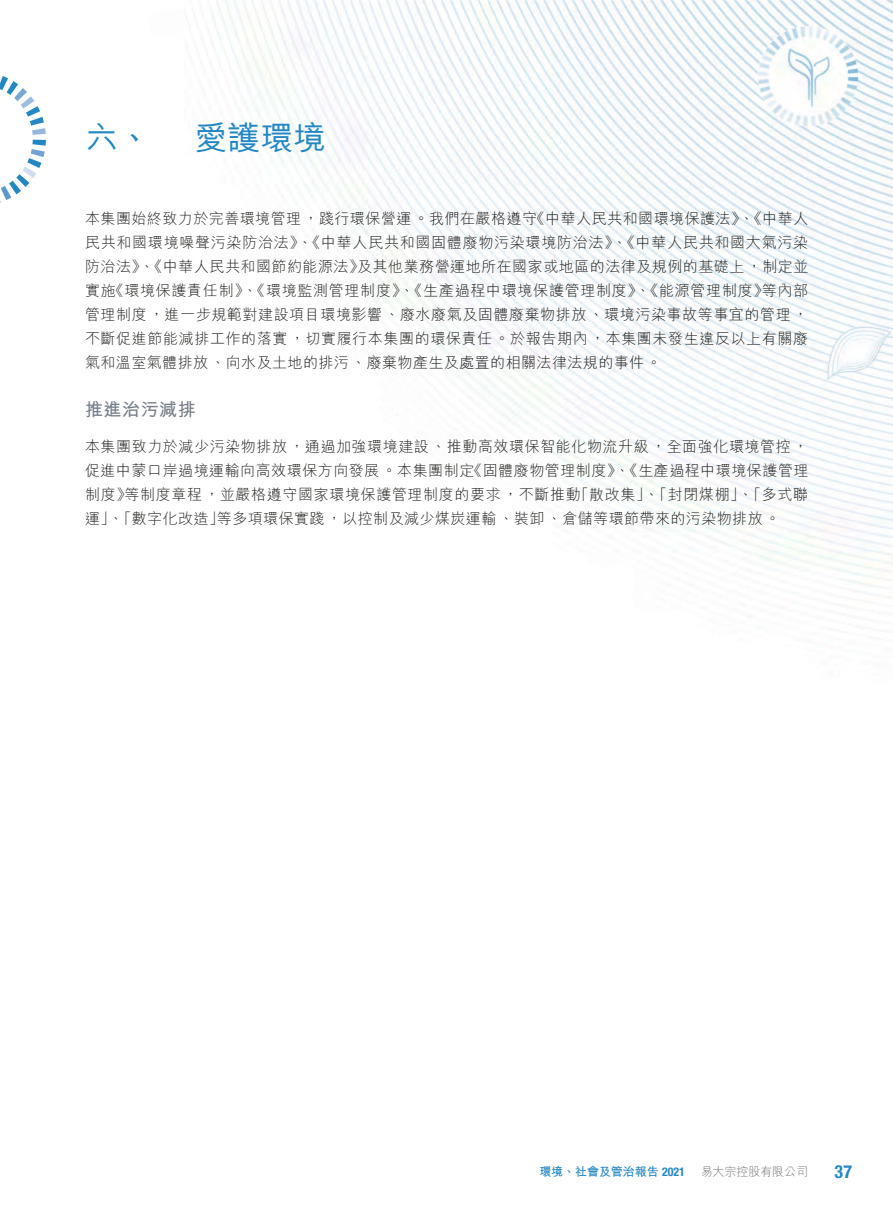
<style>
.page{position:relative;width:893px;height:1212px;background:#fff}
.page>*{position:absolute;margin:0;border:0;box-sizing:border-box;transform-origin:0 0}
.t1{font:33px "M Hei HK Medium E Ten B5 H";color:#2387c3}
.t2{font:18px "M Hei HK Bold E Ten B5 H";letter-spacing:.03em;color:#757e89}
.t3{font:700 condensed 18px "Helvetica Neue LT Std";color:#2387c3}
.t4{font:15px/24px "M Hei HK Light E Ten B5 H";letter-spacing:.03em;color:#1e1e1c;text-align:justify}
.t5{font:12px "M Hei HK Bold E Ten B5 H";letter-spacing:-.005em;color:#2387c3}
.t6{font:12px "M Hei HK Light E Ten B5 H";letter-spacing:-.005em;color:#707073}
.s1{font-family:"Helvetica Neue LT Std";font-weight:700;font-stretch:condensed}
</style>
<div class="page">
<img style="left:192px;top:0;width:700px;height:617px">
<svg style="left:0;top:76px;width:46px;height:127px"></svg>
<h1 class="t1" style="left:85px;top:125px;width:67px">六、</h1>
<h1 class="t1" style="left:194px;top:125px;width:133px">愛護環境</h1>
<p class="t4" style="left:85px;top:208px;width:725px">本集團始終致力於完善環境管理，踐行環保營運。我們在嚴格遵守《中華人民共和國環境保護法》、《中華人民共和國環境噪聲污染防治法》、《中華人民共和國固體廢物污染環境防治法》、《中華人民共和國大氣污染防治法》、《中華人民共和國節約能源法》及其他業務營運地所在國家或地區的法律及規例的基礎上，制定並實施《環境保護責任制》、《環境監測管理制度》、《生產過程中環境保護管理制度》、《能源管理制度》等內部管理制度，進一步規範對建設項目環境影響、廢水廢氣及固體廢棄物排放、環境污染事故等事宜的管理，不斷促進節能減排工作的落實，切實履行本集團的環保責任。於報告期內，本集團未發生違反以上有關廢氣和溫室氣體排放、向水及土地的排污、廢棄物產生及處置的相關法律法規的事件。</p>
<p class="t2" style="left:85px;top:402px;width:112px">推進治污減排</p>
<p class="t4" style="left:85px;top:437px;width:725px">本集團致力於減少污染物排放，通過加強環境建設、推動高效環保智能化物流升級，全面強化環境管控，促進中蒙口岸過境運輸向高效環保方向發展。本集團制定《固體廢物管理制度》、《生產過程中環境保護管理制度》等制度章程，並嚴格遵守國家環境保護管理制度的要求，不斷推動「散改集」、「封閉煤棚」、「多式聯運」、「數字化改造」等多項環保實踐，以控制及減少煤炭運輸、裝卸、倉儲等環節帶來的污染物排放。</p>
<p class="t5" style="left:539px;top:1167px;width:147px">環境、社會及管治報告 <span class="s1">2021</span></p>
<p class="t6" style="left:700px;top:1167px;width:109px">易大宗控股有限公司</p>
<p class="t3" style="left:834px;top:1161px;width:19px">37</p>
</div>
